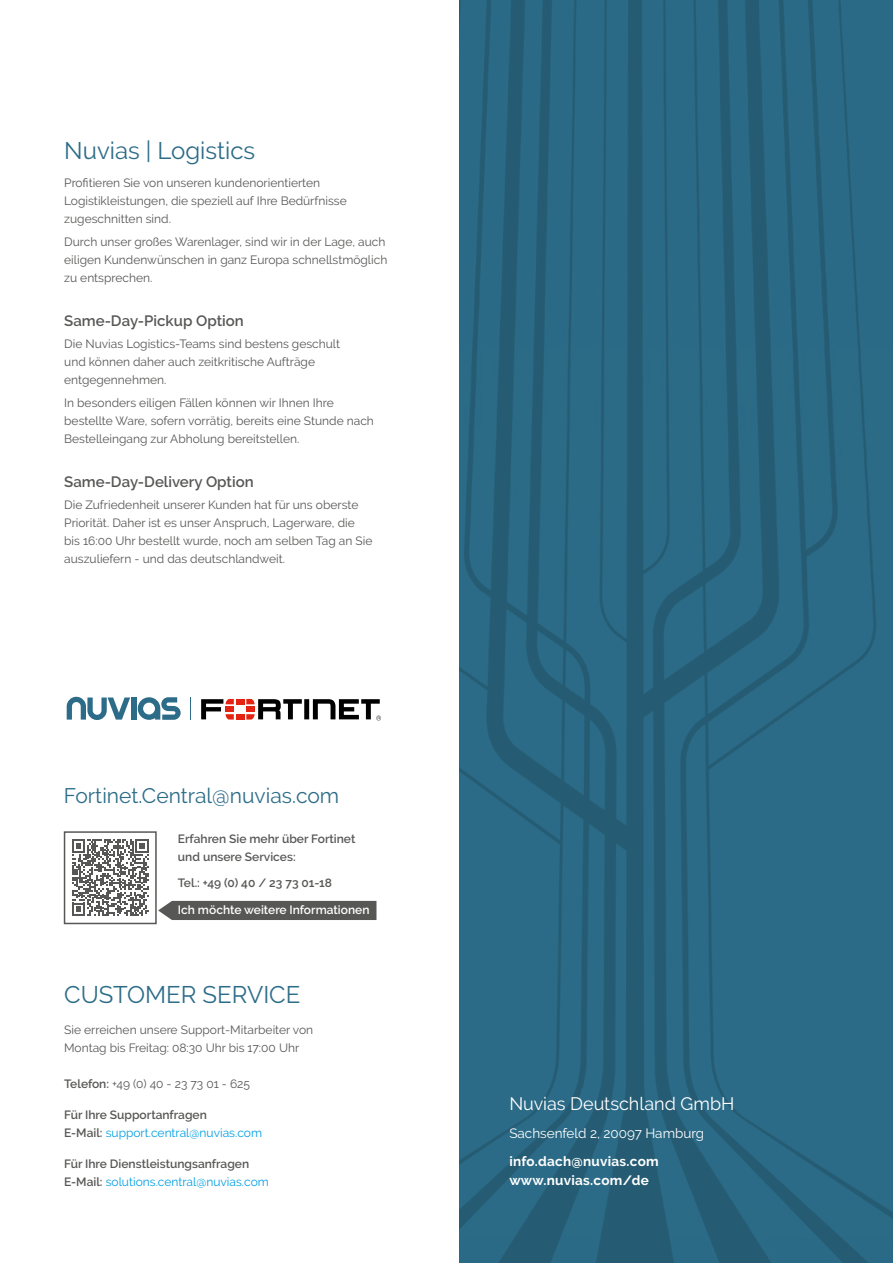
<style>
.page{position:relative;width:893px;height:1263px;background:#fff}
.page>*{position:absolute;margin:0;border:0;box-sizing:border-box;transform-origin:0 0}
.t1{font:24px "Raleway";color:#2c6c88}
.t2{font:21px "Raleway";color:#2c6c88}
.t3{font:18px "Raleway";color:#fff}
.t4{font:600 15px "Raleway";color:#575756}
.t5{font:700 13.5px/19.5px "Raleway";letter-spacing:.02em;color:#fff}
.t6{font:13.5px "Raleway";color:#fff}
.t7{font:12px/18px "Raleway";color:#575756}
.t8{font:600 12px/18px "Raleway";color:#575756}
.t9{font:600 12px "Raleway";color:#fff}
.s1{font-weight:600}
.s2{font-weight:400;color:#009fe3}
</style>
<div class="page">
<div style="left:158px;top:901px;width:218px;height:19px;background:#575756"></div>
<div style="left:131px;top:697px;width:5px;height:23px;background:#2c6c88"></div>
<svg style="left:67px;top:697px;width:63px;height:23px"></svg>
<svg style="left:138px;top:697px;width:43px;height:23px"></svg>
<div style="left:236px;top:699px;width:8px;height:5px;background:#e42313"></div>
<div style="left:236px;top:714px;width:8px;height:5px;background:#e42313"></div>
<svg style="left:201px;top:699px;width:33px;height:20px"></svg>
<svg style="left:246px;top:699px;width:135px;height:21px"></svg>
<svg style="left:72px;top:839px;width:76px;height:77px"></svg>
<div style="left:64px;top:831px;width:93px;height:93px;border:2px solid #575756"></div>
<svg style="left:459px;top:0;width:434px;height:1263px;background:#296782"></svg>
<h1 class="t1" style="left:64px;top:137px;width:193px">Nuvias | Logistics</h1>
<p class="t7" style="left:64px;top:174px;width:284px">Profitieren Sie von unseren kundenorientierten<br>Logistikleistungen, die speziell auf Ihre Bedürfnisse zugeschnitten sind.</p>
<p class="t7" style="left:64px;top:232px;width:325px">Durch unser großes Warenlager, sind wir in der Lage, auch eiligen Kundenwünschen in ganz Europa schnellstmöglich zu entsprechen.</p>
<p class="t4" style="left:64px;top:312px;width:181px">Same-Day-Pickup Option</p>
<p class="t7" style="left:64px;top:335px;width:278px">Die Nuvias Logistics-Teams sind bestens geschult und können daher auch zeitkritische Aufträge entgegennehmen.</p>
<p class="t7" style="left:64px;top:393px;width:311px">In besonders eiligen Fällen können wir Ihnen Ihre bestellte Ware, sofern vorrätig, bereits eine Stunde nach<br>Bestelleingang zur Abholung bereitstellen.</p>
<p class="t4" style="left:64px;top:473px;width:191px">Same-Day-Delivery Option</p>
<p class="t7" style="left:64px;top:496px;width:310px">Die Zufriedenheit unserer Kunden hat für uns oberste Priorität. Daher ist es unser Anspruch, Lagerware, die bis 16:00 Uhr bestellt wurde, noch am selben Tag an Sie auszuliefern - und das deutschlandweit.</p>
<h2 class="t2" style="left:64px;top:784px;width:277px">Fortinet.Central@nuvias.com</h2>
<p class="t8" style="left:178px;top:830px;width:179px">Erfahren Sie mehr über Fortinet und unsere Services:</p>
<p class="t8" style="left:178px;top:874px;width:156px">Tel.: +49 (0) 40 / 23 73 01-18</p>
<p class="t9" style="left:178px;top:903px;width:193px">Ich möchte weitere Informationen</p>
<h1 class="t1" style="left:64px;top:980px;width:238px">CUSTOMER SERVICE</h1>
<p class="t7" style="left:64px;top:1021px;width:250px">Sie erreichen unsere Support-Mitarbeiter von<br>Montag bis Freitag: 08:30 Uhr bis 17:00 Uhr</p>
<p class="t7" style="left:64px;top:1074px;width:187px"><span class="s1">Telefon:</span> +49 (0) 40 - 23 73 01 - 625</p>
<p class="t8" style="left:64px;top:1106px;width:199px">Für Ihre Supportanfragen<br>E-Mail: <span class="s2">support.central@nuvias.com</span></p>
<p class="t8" style="left:64px;top:1155px;width:206px">Für Ihre Dienstleistungsanfragen<br>E-Mail: <span class="s2">solutions.central@nuvias.com</span></p>
<h3 class="t3" style="left:509px;top:1093px;width:226px">Nuvias Deutschland GmbH</h3>
<p class="t6" style="left:509px;top:1125px;width:196px">Sachsenfeld 2, 20097 Hamburg</p>
<p class="t5" style="left:509px;top:1151px;width:151px">info.dach@nuvias.com www.nuvias.com/de</p>
</div>
